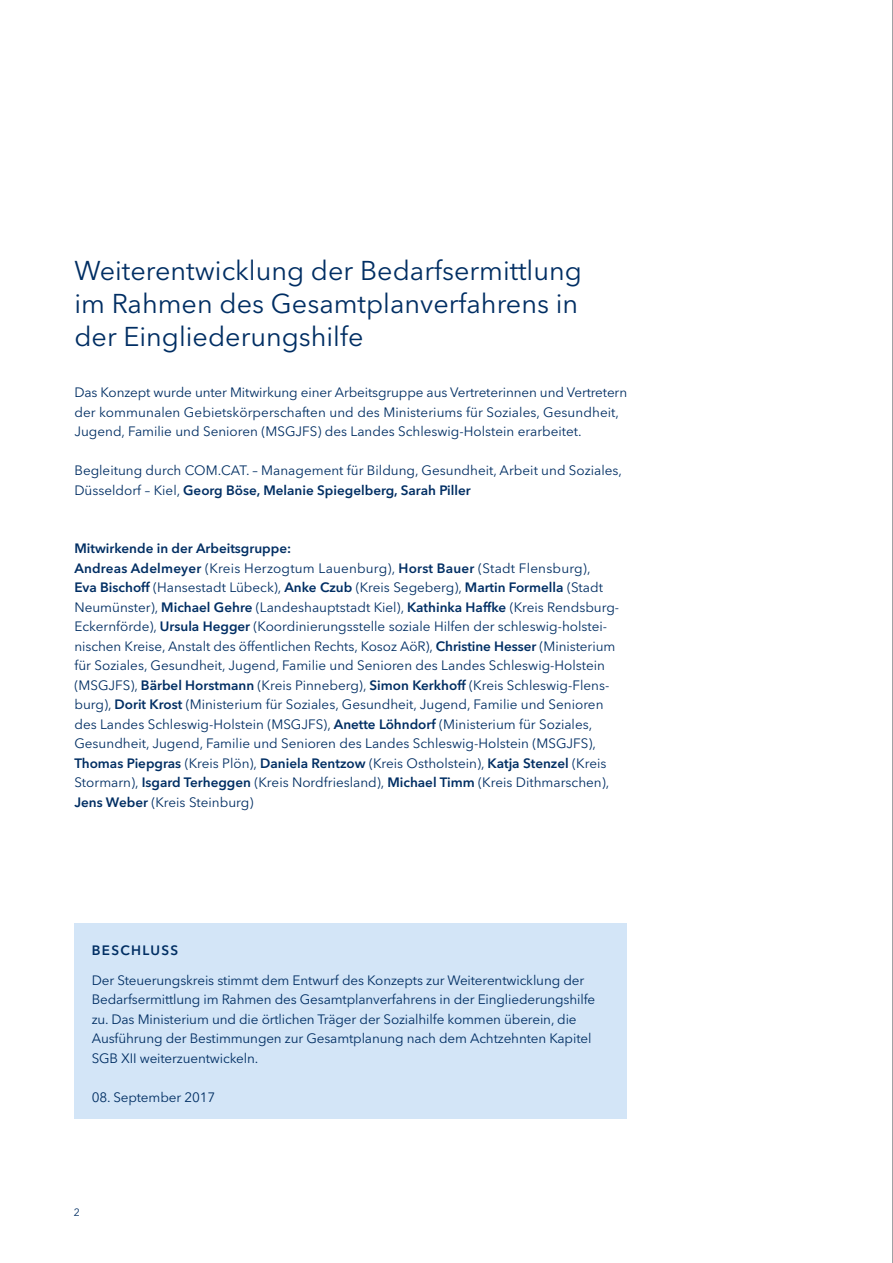
<style>
.page{position:relative;width:893px;height:1263px;background:#fff}
.page>*{position:absolute;margin:0;border:0;box-sizing:border-box;transform-origin:0 0}
.t1{font:27px/33px "Avenir Next LT Pro";color:#002e63}
.t2{font:13.5px/19.5px "Avenir Next LT Pro";color:#002e63}
.t3{font:600 13.5px "Avenir Next LT Pro";letter-spacing:.1em;color:#002e63}
.t4{font:10.5px "Avenir Next LT Pro";color:#002e63}
.s1{font-weight:600}
</style>
<div class="page">
<div style="left:74px;top:924px;width:553px;height:195px;background:#d3e5f7"></div>
<hr style="left:892px;top:0;width:1px;height:1263px;background:#eff0f7">
<h1 class="t1" style="left:74px;top:254px;width:509px">Weiterentwicklung der Bedarfsermittlung im Rahmen des Gesamtplanverfahrens in der Eingliederungshilfe</h1>
<p class="t2" style="left:74px;top:383px;width:554px">Das Konzept wurde unter Mitwirkung einer Arbeitsgruppe aus Vertreterinnen und Vertretern der kommunalen Gebietskörperschaften und des Ministeriums für Soziales, Gesundheit,<br>Jugend, Familie und Senioren (MSGJFS) des Landes Schleswig-Holstein erarbeitet.</p>
<p class="t2" style="left:74px;top:461px;width:549px">Begleitung durch COM.CAT. – Management für Bildung, Gesundheit, Arbeit und Soziales,<br>Düsseldorf – Kiel, <span class="s1">Georg Böse, Melanie Spiegelberg, Sarah Piller</span></p>
<p class="t2" style="left:74px;top:539px;width:546px"><span class="s1">Mitwirkende in der Arbeitsgruppe:<br>Andreas Adelmeyer</span> (Kreis Herzogtum Lauenburg), <span class="s1">Horst Bauer</span> (Stadt Flensburg),<br><span class="s1">Eva Bischoff</span> (Hansestadt Lübeck), <span class="s1">Anke Czub</span> (Kreis Segeberg), <span class="s1">Martin Formella</span> (Stadt Neumünster), <span class="s1">Michael Gehre</span> (Landeshauptstadt Kiel), <span class="s1">Kathinka Haffke</span> (Kreis Rendsburg-Eckernförde), <span class="s1">Ursula Hegger</span> (Koordinierungsstelle soziale Hilfen der schleswig-holstei&shy;nischen Kreise, Anstalt des öffentlichen Rechts, Kosoz AöR), <span class="s1">Christine Hesser</span> (Ministerium für Soziales, Gesundheit, Jugend, Familie und Senioren des Landes Schleswig-Holstein (MSGJFS), <span class="s1">Bärbel Horstmann</span> (Kreis Pinneberg), <span class="s1">Simon Kerkhoff</span> (Kreis Schleswig-Flens&shy;burg), <span class="s1">Dorit Krost</span> (Ministerium für Soziales, Gesundheit, Jugend, Familie und Senioren des Landes Schleswig-Holstein (MSGJFS), <span class="s1">Anette Löhndorf</span> (Ministerium für Soziales, Gesundheit, Jugend, Familie und Senioren des Landes Schleswig-Holstein (MSGJFS), <span class="s1">Thomas Piepgras</span> (Kreis Plön), <span class="s1">Daniela Rentzow</span> (Kreis Ostholstein), <span class="s1">Katja Stenzel</span> (Kreis Stormarn), <span class="s1">Isgard Terheggen</span> (Kreis Nordfriesland), <span class="s1">Michael Timm</span> (Kreis Dithmarschen), <span class="s1">Jens Weber</span> (Kreis Steinburg)</p>
<p class="t3" style="left:92px;top:942px;width:88px">BESCHLUSS</p>
<p class="t2" style="left:92px;top:970px;width:505px">Der Steuerungskreis stimmt dem Entwurf des Konzepts zur Weiterentwicklung der Bedarfsermittlung im Rahmen des Gesamtplanverfahrens in der Eingliederungshilfe zu. Das Ministerium und die örtlichen Träger der Sozialhilfe kommen überein, die Ausführung der Bestimmungen zur Gesamtplanung nach dem Achtzehnten Kapitel SGB XII weiterzuentwickeln.</p>
<p class="t2" style="left:92px;top:1087px;width:125px">08. September 2017</p>
<p class="t4" style="left:74px;top:1206px;width:8px">2</p>
</div>
